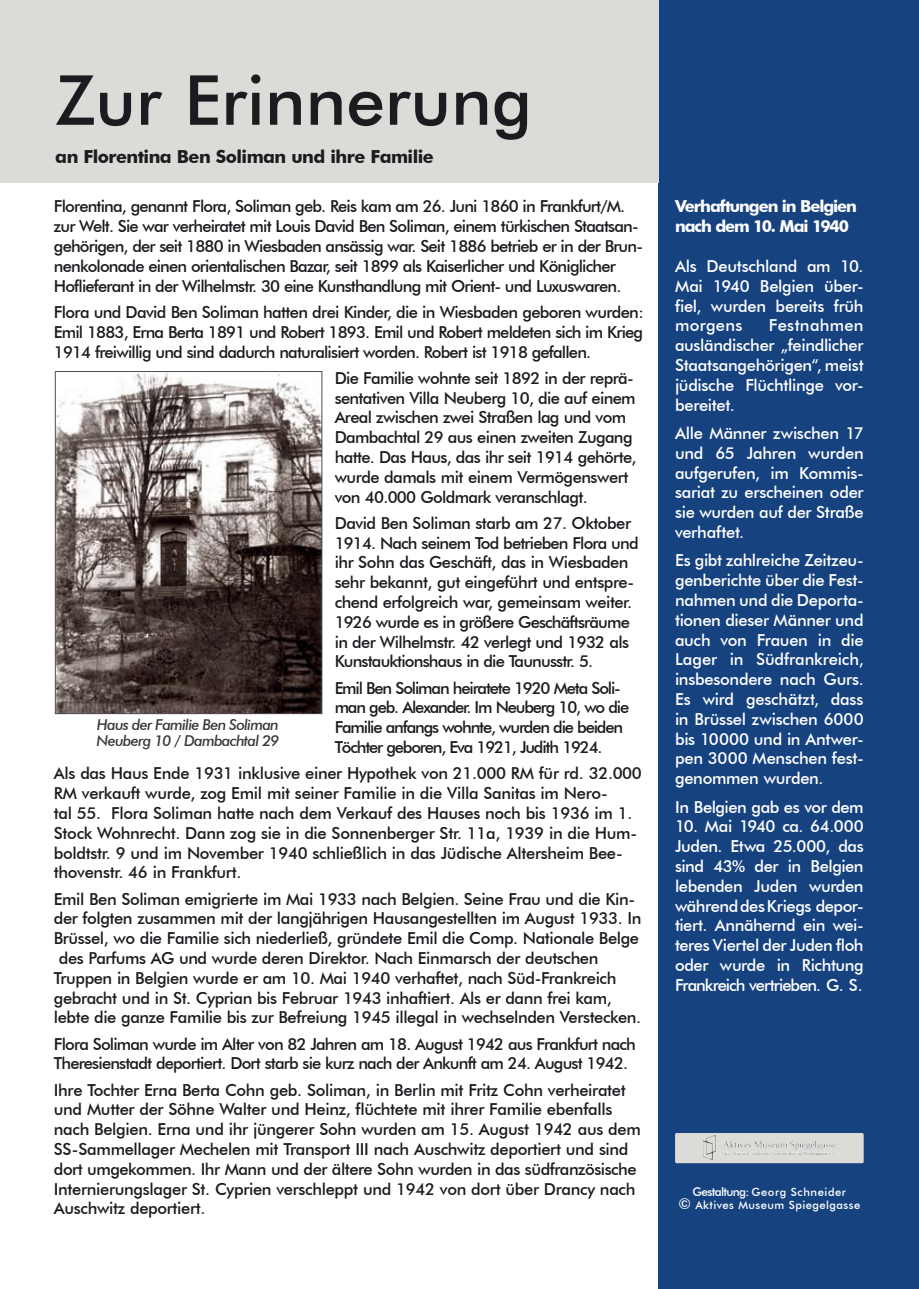
<style>
.page{position:relative;width:919px;height:1289px;background:#fff}
.page>*{position:absolute;margin:0;border:0;box-sizing:border-box;transform-origin:0 0}
.t1{font:500 69px "Futura BT";color:#1b1c20}
.t2{font:700 18px "Futura BT";letter-spacing:-.03em;color:#1b1c20}
.t3{font:500 16.5px/19.8px "Futura BT";letter-spacing:-.03em;color:#1b1c20}
.t4{font:500 16.5px/19.8px "Futura BT";letter-spacing:-.02em;color:#fff;text-align:justify}
.t5{font:500 16.5px/19.8px "Futura BT";letter-spacing:-.05em;color:#1b1c20}
.t6{font:500 16.5px/19.8px "Futura BT";letter-spacing:-.07em;color:#1b1c20}
.t7{font:700 16.5px/19.8px "Futura BT";letter-spacing:-.065em;color:#fff}
.t8{font:italic 500 15px/15.8px "Futura BT";letter-spacing:-.05em;color:#39363a}
.t9{font:500 11.25px/13.5px "Futura BT";letter-spacing:.04em;color:#fff;text-align:center}
.s1{font-size:12px}
.s2{font-size:15px}
</style>
<div class="page">
<div style="left:658px;top:0;width:260px;height:1288px;background:#164280"></div>
<div style="left:675px;top:1132px;width:188px;height:31px;background:#dbdcd7;border-radius:2px"></div>
<img style="left:703px;top:1135px;width:118px;height:25px">
<div style="left:0;top:0;width:658px;height:183px;background:#dbdcd7"></div>
<img style="left:57px;top:373px;width:263px;height:338px">
<div style="left:55px;top:371px;width:267px;height:342px;border:1px solid #504e53"></div>
<h1 class="t1" style="left:55px;top:58px;width:478px">Zur Erinnerung</h1>
<p class="t2" style="left:55px;top:146px;width:380px">an Florentina Ben Soliman und ihre Familie</p>
<p class="t5" style="left:54px;top:196px;width:590px">Florentina, genannt Flora, Soliman geb. Reis kam am 26. Juni 1860 in Frankfurt/M. zur Welt. Sie war verheiratet mit Louis David Ben Soliman, einem türkischen Staatsan&shy;gehörigen, der seit 1880 in Wiesbaden ansässig war. Seit 1886 betrieb er in der Brun&shy;nenkolonade einen orientalischen Bazar, seit 1899 als Kaiserlicher und Königlicher Hoflieferant in der Wilhelmstr. 30 eine Kunsthandlung mit Orient- und Luxuswaren.</p>
<p class="t3" style="left:54px;top:302px;width:591px;text-align:justify">Flora und David Ben Soliman hatten drei Kinder, die in Wiesbaden geboren wurden:<br>Emil 1883, Erna Berta 1891 und Robert 1893. Emil und Robert meldeten sich im Krieg 1914 freiwillig und sind dadurch naturalisiert worden. Robert ist 1918 gefallen.</p>
<p class="t3" style="left:334px;top:368px;width:303px">Die Familie wohnte seit 1892 in der reprä&shy;sentativen Villa Neuberg 10, die auf einem Areal zwischen zwei Straßen lag und vom Dambachtal 29 aus einen zweiten Zugang hatte. Das Haus, das ihr seit 1914 gehörte, wurde damals mit einem Vermögenswert von 40.000 Goldmark veranschlagt.</p>
<p class="t3" style="left:334px;top:513px;width:305px">David Ben Soliman starb am 27. Oktober 1914. Nach seinem Tod betrieben Flora und ihr Sohn das Geschäft, das in Wiesbaden sehr bekannt, gut eingeführt und entspre&shy;chend erfolgreich war, gemeinsam weiter.<br>1926 wurde es in größere Geschäftsräume in der Wilhelmstr. 42 verlegt und 1932 als Kunstauktionshaus in die Taunusstr. 5.</p>
<p class="t6" style="left:334px;top:677px;width:296px">Emil Ben Soliman heiratete 1920 Meta Soli&shy;man geb. Alexander. Im Neuberg 10, wo die Familie anfangs wohnte, wurden die beiden Töchter geboren, Eva 1921, Judith 1924.</p>
<p class="t3" style="left:54px;top:763px;width:589px">Als das Haus Ende 1931 inklusive einer Hypothek von 21.000 RM für rd. 32.000<br>RM verkauft wurde, zog Emil mit seiner Familie in die Villa Sanitas im Nero-<br>tal 55. Flora Soliman hatte nach dem Verkauf des Hauses noch bis 1936 im 1.<br>Stock Wohnrecht. Dann zog sie in die Sonnenberger Str. 11a, 1939 in die Hum&shy;boldtstr. 9 und im November 1940 schließlich in das Jüdische Altersheim Bee&shy;thovenstr. 46 in Frankfurt.</p>
<p class="t3" style="left:54px;top:888px;width:582px">Emil Ben Soliman emigrierte im Mai 1933 nach Belgien. Seine Frau und die Kin-</p>
<p class="t3" style="left:54px;top:908px;width:589px">der folgten zusammen mit der langjährigen Hausangestellten im August 1933. In</p>
<p class="t3" style="left:54px;top:928px;width:586px">Brüssel, wo die Familie sich niederließ, gründete Emil die Comp. Nationale Belge</p>
<p class="t3" style="left:59px;top:948px;width:541px">des Parfums AG und wurde deren Direktor. Nach Einmarsch der deutschen</p>
<p class="t3" style="left:54px;top:967px;width:564px">Truppen in Belgien wurde er am 10. Mai 1940 verhaftet, nach Süd-Frankreich</p>
<p class="t3" style="left:54px;top:987px;width:559px">gebracht und in St. Cyprian bis Februar 1943 inhaftiert. Als er dann frei kam,</p>
<p class="t3" style="left:54px;top:1007px;width:589px">lebte die ganze Familie bis zur Befreiung 1945 illegal in wechselnden Verstecken.</p>
<p class="t5" style="left:54px;top:1033px;width:583px">Flora Soliman wurde im Alter von 82 Jahren am 18. August 1942 aus Frankfurt nach<br>Theresienstadt deportiert. Dort starb sie kurz nach der Ankunft am 24. August 1942.</p>
<p class="t3" style="left:54px;top:1079px;width:588px">Ihre Tochter Erna Berta Cohn geb. Soliman, in Berlin mit Fritz Cohn verheiratet und Mutter der Söhne Walter und Heinz, flüchtete mit ihrer Familie ebenfalls nach Belgien. Erna und ihr jüngerer Sohn wurden am 15. August 1942 aus dem SS-Sammellager Mechelen mit Transport III nach Auschwitz deportiert und sind dort umgekommen. Ihr Mann und der ältere Sohn wurden in das südfranzösische Internierungslager St. Cyprien verschleppt und 1942 von dort über Drancy nach Auschwitz deportiert.</p>
<p class="t8" style="left:97px;top:717px;width:184px">Haus der Familie Ben Soliman<br>Neuberg 10 / Dambachtal 29</p>
<p class="t7" style="left:675px;top:196px;width:183px">Verhaftungen in Belgien nach dem 10. Mai 1940</p>
<p class="t4" style="left:675px;top:256px;width:190px">Als Deutschland am 10.<br>Mai 1940 Belgien über&shy;fiel, wurden bereits früh morgens</p>
<p class="t4" style="left:675px;top:315px;width:190px;text-indent:94px">Festnahmen ausländischer „feindlicher Staatsangehörigen“, meist jüdische Flüchtlinge vor&shy;bereitet.</p>
<p class="t4" style="left:675px;top:423px;width:190px">Alle Männer zwischen 17 und 65 Jahren wurden aufgerufen, im Kommis&shy;sariat zu erscheinen oder sie wurden auf der Straße verhaftet.</p>
<p class="t4" style="left:675px;top:550px;width:190px">Es gibt zahlreiche Zeitzeu&shy;genberichte über die Fest&shy;nahmen und die Deporta&shy;tionen dieser Männer und auch von Frauen in die Lager in Südfrankreich, insbesondere nach Gurs.<br>Es wird geschätzt, dass in Brüssel zwischen 6000 bis 10000 und in Antwer&shy;pen 3000 Menschen fest&shy;genommen wurden.</p>
<p class="t4" style="left:675px;top:796px;width:190px">In Belgien gab es vor dem</p>
<p class="t4" style="left:675px;top:816px;width:190px">10. Mai 1940 ca. 64.000<br>Juden. Etwa 25.000, das sind 43% der in Belgien lebenden Juden wurden während des Kriegs depor&shy;tiert. Annähernd ein wei&shy;teres Viertel der Juden floh oder wurde in Richtung Frankreich vertrieben. G. S.</p>
<p class="t9" style="left:678px;top:1184px;width:183px"><span class="s1">Gestaltung:</span> Georg Schneider<br><span class="s2">©</span> Aktives Museum Spiegelgasse</p>
</div>
